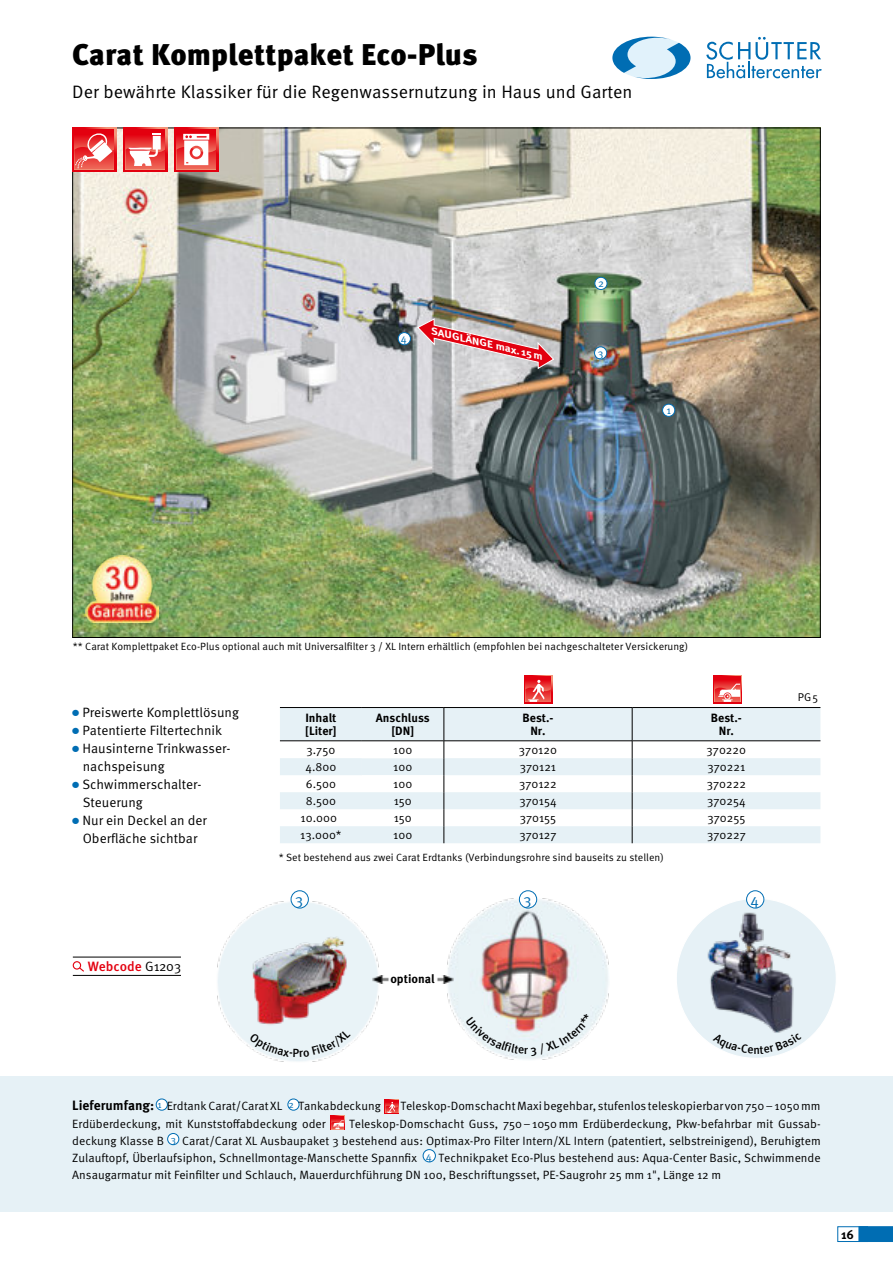
<style>
.page{position:relative;width:893px;height:1263px;background:#fff}
.page>*{position:absolute;margin:0;border:0;box-sizing:border-box;transform-origin:0 0}
.t1{font:900 30px "Meta Pro";color:#000}
.t2{font:18px "Meta Pro";color:#000}
.t3{font:15.3px "Meta Pro";color:#006db3}
.t4{font:13.5px/18px "Meta Pro";color:#000}
.t5{font:500 13.5px "Meta Pro";color:#e3000f}
.t6{font:700 12.75px "Meta Pro";color:#000}
.t7{font:700 12.15px "Meta Pro";color:#000}
.t8{font:12px/17.2px "Meta Pro";color:#000;text-align:justify}
.t9{font:700 12px/12.8px "Meta Pro";color:#000;text-align:center}
.t10{font:11.25px "Meta Pro";color:#000}
.t11{font:10.8px "Meta Pro";color:#006db3}
.t12{font:10.5px "Meta Pro";color:#000}
.t13{font:italic 700 9.9px "Meta Pro";color:#fff;scale:1.19 1}
.s1{color:#006db3}
.s2{font-weight:400;color:#000}
.s3{font-weight:700;font-size:13.5px}
</style>
<div class="page">
<div style="left:837px;top:1226px;width:31px;height:16px;border:1px solid #006db3"></div>
<svg style="left:859px;top:1226px;width:34px;height:16px"></svg>
<div style="left:0;top:1076px;width:893px;height:136px;background:#e6f1f6"></div>
<img style="left:74px;top:130px;width:745px;height:506px">
<div style="left:663px;top:404px;width:12px;height:12px;background:#fff;border-radius:50%"></div>
<div style="left:662px;top:404px;width:13px;height:13px;border:1px solid #006db3;border-radius:50%"></div>
<div style="left:595px;top:277px;width:12px;height:12px;background:#fff;border-radius:50%"></div>
<div style="left:595px;top:277px;width:12px;height:13px;border:1px solid #006db3;border-radius:50%"></div>
<div style="left:594px;top:347px;width:13px;height:12px;background:#fff;border-radius:50%"></div>
<div style="left:594px;top:347px;width:13px;height:12px;border:1px solid #006db3;border-radius:50%"></div>
<div style="left:398px;top:333px;width:12px;height:12px;background:#fff;border-radius:50%"></div>
<div style="left:398px;top:332px;width:13px;height:13px;border:1px solid #006db3;border-radius:50%"></div>
<hr style="left:73px;top:957px;width:108px;height:1px;background:#000">
<hr style="left:73px;top:975px;width:108px;height:1px;background:#000">
<div style="left:73px;top:961px;width:8px;height:8px;border:1px solid #e3000f;border-radius:50%"></div>
<svg style="left:78px;top:966px;width:6px;height:6px"></svg>
<div style="left:156px;top:1099px;width:11px;height:11px;background:#fff;border-radius:50%"></div>
<div style="left:156px;top:1099px;width:12px;height:11px;border:1px solid #006db3;border-radius:50%"></div>
<div style="left:288px;top:1099px;width:11px;height:11px;background:#fff;border-radius:50%"></div>
<div style="left:288px;top:1099px;width:11px;height:11px;border:1px solid #006db3;border-radius:50%"></div>
<svg style="left:385px;top:1099px;width:14px;height:14px"></svg>
<svg style="left:385px;top:1100px;width:13px;height:13px"></svg>
<svg style="left:330px;top:1116px;width:14px;height:14px"></svg>
<svg style="left:331px;top:1116px;width:13px;height:13px"></svg>
<div style="left:168px;top:1133px;width:11px;height:12px;background:#fff;border-radius:50%"></div>
<div style="left:167px;top:1133px;width:12px;height:12px;border:1px solid #006db3;border-radius:50%"></div>
<div style="left:423px;top:1149px;width:12px;height:13px;background:#fff;border-radius:50%"></div>
<div style="left:423px;top:1149px;width:13px;height:13px;border:1px solid #006db3;border-radius:50%"></div>
<svg style="left:72px;top:128px;width:44px;height:43px"></svg>
<div style="left:74px;top:130px;width:40px;height:39px;background:#e3000f"></div>
<svg style="left:74px;top:133px;width:40px;height:36px"></svg>
<svg style="left:174px;top:128px;width:44px;height:43px"></svg>
<div style="left:176px;top:130px;width:40px;height:39px;background:linear-gradient(to right,#e3000f,#e3000f)"></div>
<svg style="left:176px;top:134px;width:40px;height:35px"></svg>
<svg style="left:123px;top:128px;width:44px;height:43px"></svg>
<div style="left:126px;top:130px;width:39px;height:39px;background:linear-gradient(to right,#e3000f,#e3000f)"></div>
<svg style="left:126px;top:134px;width:39px;height:35px"></svg>
<div style="left:713px;top:675px;width:28px;height:28px;background:#e3000f"></div>
<div style="left:524px;top:675px;width:28px;height:28px;background:#e3000f"></div>
<svg style="left:280px;top:680px;width:540px;height:163px"></svg>
<img style="left:217px;top:900px;width:163px;height:162px">
<img style="left:222px;top:929px;width:151px;height:101px">
<div style="left:291px;top:891px;width:17px;height:17px;background:#fff;border-radius:50%"></div>
<div style="left:291px;top:890px;width:18px;height:18px;border:1px solid #006db3;border-radius:50%"></div>
<img style="left:446px;top:898px;width:163px;height:162px">
<div style="left:519px;top:891px;width:18px;height:17px;background:#fff;border-radius:50%"></div>
<div style="left:519px;top:890px;width:18px;height:18px;border:1px solid #006db3;border-radius:50%"></div>
<div style="left:676px;top:898px;width:160px;height:160px;background:#e6f1f6;border-radius:50%"></div>
<img style="left:697px;top:911px;width:103px;height:123px">
<div style="left:747px;top:891px;width:17px;height:17px;background:#fff;border-radius:50%"></div>
<div style="left:746px;top:890px;width:18px;height:18px;border:1px solid #006db3;border-radius:50%"></div>
<img style="left:373px;top:975px;width:16px;height:8px">
<img style="left:437px;top:975px;width:16px;height:8px">
<img style="left:417px;top:318px;width:137px;height:51px">
<img style="left:86px;top:556px;width:73px;height:67px">
<svg style="left:706px;top:37px;width:116px;height:41px"></svg>
<svg style="left:612px;top:37px;width:78px;height:42px"></svg>
<svg style="left:249px;top:1029px;width:102px;height:28px;background:#eaf3f7"></svg>
<svg style="left:466px;top:1013px;width:123px;height:43px"></svg>
<svg style="left:713px;top:1033px;width:87px;height:21px"></svg>
<h1 class="t1" style="left:72px;top:43px;width:407px">Carat Komplettpaket Eco-Plus</h1>
<h2 class="t2" style="left:72px;top:85px;width:562px">Der bewährte Klassiker für die Regenwassernutzung in Haus und Garten</h2>
<p class="t11" style="left:401px;top:334px;width:7px">4</p>
<p class="t13" style="left:433px;top:327px;width:98px;rotate:13deg">SAUGLÄNGE max.15m</p>
<p class="t11" style="left:598px;top:279px;width:7px">2</p>
<p class="t11" style="left:598px;top:349px;width:7px">3</p>
<p class="t11" style="left:667px;top:406px;width:6px">1</p>
<p class="t12" style="left:73px;top:642px;width:617px">** Carat Komplettpaket Eco-Plus optional auch mit Universalfilter 3 / XL Intern erhältlich (empfohlen bei nachgeschalteter Versickerung)</p>
<p class="t4" style="left:72px;top:705px;width:168px"><span class="s1">●</span> Preiswerte Komplettlösung</p>
<p class="t4" style="left:72px;top:723px;width:151px"><span class="s1">●</span> Patentierte Filtertechnik</p>
<p class="t4" style="left:83px;top:741px;width:149px;text-indent:-11px"><span class="s1">●</span> Hausinterne Trinkwasser&shy;nachspeisung</p>
<p class="t4" style="left:83px;top:777px;width:120px;text-indent:-11px"><span class="s1">●</span> Schwimmerschalter-<br>Steuerung</p>
<p class="t4" style="left:72px;top:813px;width:136px;text-align:center"><span class="s1">●</span> Nur ein Deckel an der<br>Oberfläche sichtbar</p>
<p class="t5" style="left:88px;top:960px;width:95px">Webcode <span class="s2">G1203</span></p>
<p class="t9" style="left:305px;top:713px;width:33px;text-align:left">Inhalt [Liter]</p>
<p class="t9" style="left:376px;top:713px;width:55px">Anschluss [DN]</p>
<p class="t9" style="left:522px;top:713px;width:33px">Best.-<br>Nr.</p>
<p class="t9" style="left:711px;top:713px;width:33px">Best.-<br>Nr.</p>
<p class="t8" style="left:307px;top:742px;width:30px">3.750</p>
<p class="t8" style="left:393px;top:742px;width:21px">100</p>
<p class="t8" style="left:519px;top:742px;width:40px">370120</p>
<p class="t8" style="left:707px;top:742px;width:41px">370220</p>
<p class="t8" style="left:306px;top:759px;width:32px">4.800</p>
<p class="t8" style="left:393px;top:759px;width:21px">100</p>
<p class="t8" style="left:520px;top:759px;width:38px">370121</p>
<p class="t8" style="left:707px;top:759px;width:39px">370221</p>
<p class="t8" style="left:306px;top:776px;width:32px">6.500</p>
<p class="t8" style="left:393px;top:776px;width:21px">100</p>
<p class="t8" style="left:519px;top:776px;width:39px">370122</p>
<p class="t8" style="left:707px;top:776px;width:41px">370222</p>
<p class="t8" style="left:306px;top:793px;width:32px">8.500</p>
<p class="t8" style="left:394px;top:793px;width:20px">150</p>
<p class="t8" style="left:519px;top:793px;width:39px">370154</p>
<p class="t8" style="left:707px;top:793px;width:40px">370254</p>
<p class="t8" style="left:301px;top:810px;width:38px">10.000</p>
<p class="t8" style="left:394px;top:810px;width:20px">150</p>
<p class="t8" style="left:520px;top:810px;width:38px">370155</p>
<p class="t8" style="left:707px;top:810px;width:39px">370255</p>
<p class="t8" style="left:300px;top:827px;width:43px">13.000*</p>
<p class="t8" style="left:393px;top:827px;width:21px">100</p>
<p class="t8" style="left:519px;top:827px;width:39px">370127</p>
<p class="t8" style="left:707px;top:827px;width:40px">370227</p>
<p class="t12" style="left:279px;top:853px;width:386px">* Set bestehend aus zwei Carat Erdtanks (Verbindungsrohre sind bauseits zu stellen)</p>
<p class="t3" style="left:295px;top:893px;width:10px">3</p>
<p class="t3" style="left:523px;top:893px;width:10px">3</p>
<p class="t3" style="left:750px;top:893px;width:10px">4</p>
<p class="t7" style="left:390px;top:973px;width:46px">optional</p>
<p class="t10" style="left:798px;top:692px;width:22px">PG5</p>
<p class="t8" style="left:72px;top:1099px;width:310px"><span class="s3">Lieferumfang:</span> <sup>1</sup> Erdtank Carat/CaratXL <sup>2</sup> Tankabdeckung</p>
<p class="t8" style="left:400px;top:1099px;width:422px">Teleskop-DomschachtMaxibegehbar, stufenlos teleskopierbar von750–1050mm</p>
<p class="t8" style="left:72px;top:1116px;width:255px">Erdüberdeckung, mit Kunststoffabdeckung oder</p>
<p class="t8" style="left:72px;top:1116px;width:750px;text-indent:277px">Teleskop-Domschacht Guss, 750 –1050mm Erdüberdeckung, Pkw-befahrbar mit Gussab&shy;deckung Klasse B <sup>3</sup> Carat/Carat XL Ausbaupaket 3 bestehend aus: Optimax-Pro Filter Intern/XL Intern (patentiert, selbstreinigend), Beruhigtem Zulauftopf, Überlaufsiphon, Schnellmontage-Manschette Spannfix <sup>4</sup> Technikpaket Eco-Plus bestehend aus: Aqua-Center Basic, Schwimmende Ansaugarmatur mit Feinfilter und Schlauch, Mauerdurchführung DN 100, Beschriftungsset, PE-Saugrohr 25 mm 1", Länge 12 m</p>
<p class="t6" style="left:841px;top:1229px;width:14px">16</p>
</div>
